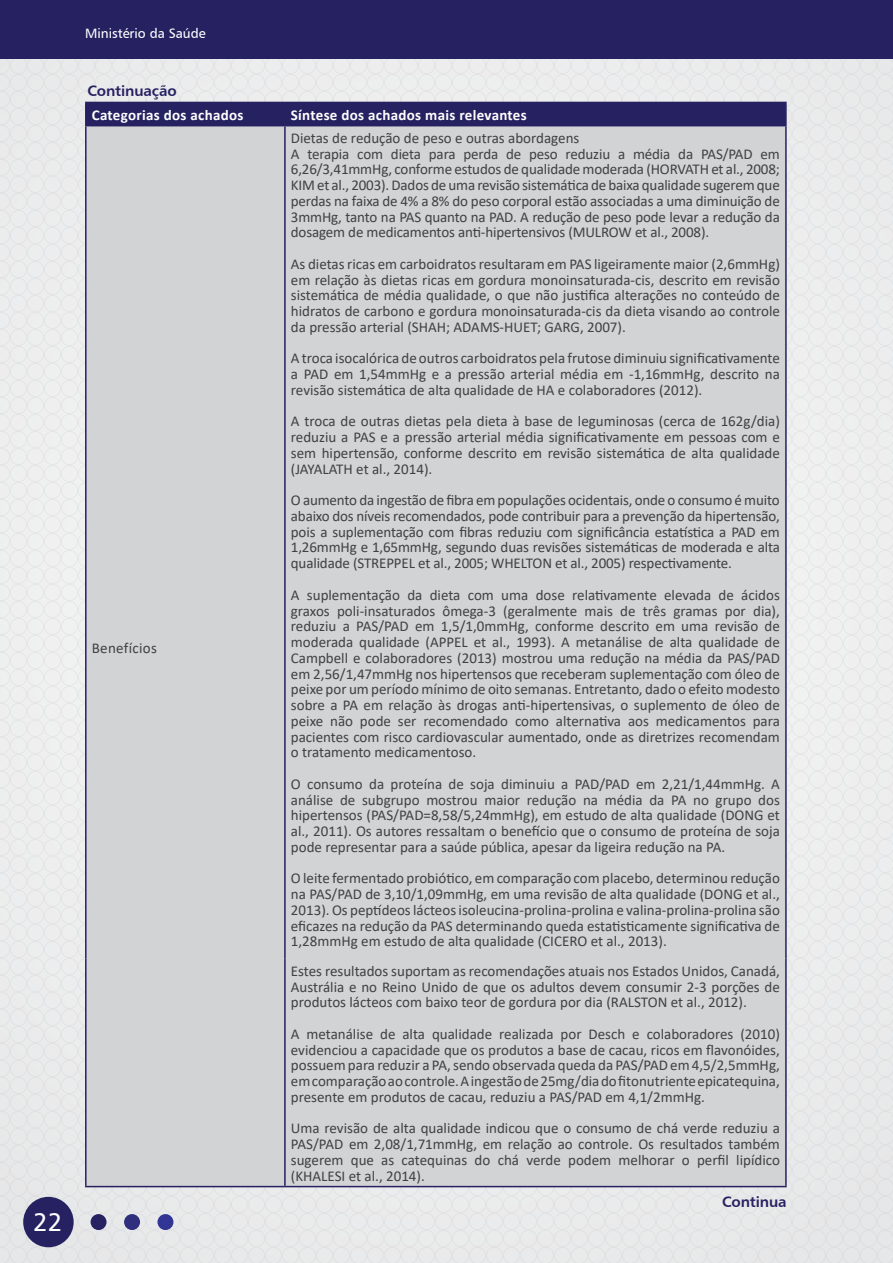
<style>
.page{position:relative;width:893px;height:1263px;background:#ebebec}
.page>*{position:absolute;margin:0;border:0;box-sizing:border-box;transform-origin:0 0}
.t1{font:25.5px "Humanist 777 BT Roman B";color:#fff}
.t2{font:15px/15.8px "Calibri";letter-spacing:-.01em;color:#414042;text-align:justify}
.t3{font:700 15px "Calibri";letter-spacing:.02em;color:#fff}
.t4{font:15px "Humanist 777 BT Bold B";letter-spacing:-.01em;color:#262262}
.t5{font:15px "Calibri";letter-spacing:.02em;color:#414042}
.t6{font:13.5px "Humanist 777 BT Roman B";color:#fff}
</style>
<div class="page">
<div style="left:0;top:0;width:893px;height:59px;background:#262262"></div>
<div style="left:23px;top:1197px;width:51px;height:50px;background:#262262;border-radius:50%"></div>
<div style="left:91px;top:1214px;width:16px;height:16px;background:#262262;border-radius:50%"></div>
<div style="left:124px;top:1214px;width:16px;height:16px;background:#2f2f7d;border-radius:50%"></div>
<div style="left:157px;top:1214px;width:16px;height:16px;background:#313594;border-radius:50%"></div>
<div style="left:87px;top:103px;width:698px;height:22px;background:#262262"></div>
<div style="left:87px;top:126px;width:698px;height:1060px;background:#d1d3d4"></div>
<hr style="left:85px;top:102px;width:200px;height:1px;background:#262262">
<hr style="left:85px;top:103px;width:2px;height:22px;background:#262262">
<hr style="left:285px;top:102px;width:502px;height:1px;background:#262262">
<hr style="left:284px;top:103px;width:2px;height:22px;background:#262262">
<hr style="left:785px;top:103px;width:2px;height:22px;background:#262262">
<hr style="left:85px;top:125px;width:200px;height:1px;background:#262262">
<hr style="left:85px;top:126px;width:2px;height:832px;background:#262262">
<hr style="left:285px;top:125px;width:502px;height:1px;background:#262262">
<hr style="left:284px;top:126px;width:2px;height:832px;background:#262262">
<hr style="left:785px;top:126px;width:2px;height:832px;background:#262262">
<hr style="left:85px;top:958px;width:2px;height:228px;background:#262262">
<hr style="left:284px;top:958px;width:2px;height:228px;background:#262262">
<hr style="left:785px;top:958px;width:2px;height:228px;background:#262262">
<hr style="left:85px;top:1186px;width:200px;height:1px;background:#262262">
<hr style="left:285px;top:1186px;width:502px;height:1px;background:#262262">
<h1 class="t1" style="left:33px;top:1206px;width:31px">22</h1>
<p class="t6" style="left:85px;top:25px;width:122px">Ministério da Saúde</p>
<p class="t4" style="left:87px;top:82px;width:91px">Continuação</p>
<p class="t3" style="left:92px;top:104px;width:153px">Categorias dos achados</p>
<p class="t3" style="left:291px;top:104px;width:237px">Síntese dos achados mais relevantes</p>
<p class="t5" style="left:92px;top:638px;width:67px">Benefícios</p>
<p class="t2" style="left:291px;top:130px;width:490px;text-align:left">Dietas de redução de peso e outras abordagens<br>A terapia com dieta para perda de peso reduziu a média da PAS/PAD em 6,26/3,41mmHg, conforme estudos de qualidade moderada (HORVATH et al., 2008; KIM et al., 2003). Dados de uma revisão sistemática de baixa qualidade sugerem que perdas na faixa de 4% a 8% do peso corporal estão associadas a uma diminuição de 3mmHg, tanto na PAS quanto na PAD. A redução de peso pode levar a redução da dosagem de medicamentos anti-hipertensivos (MULROW et al., 2008).</p>
<p class="t2" style="left:291px;top:256px;width:490px">As dietas ricas em carboidratos resultaram em PAS ligeiramente maior (2,6mmHg) em relação às dietas ricas em gordura monoinsaturada-cis, descrito em revisão sistemática de média qualidade, o que não justifica alterações no conteúdo de hidratos de carbono e gordura monoinsaturada-cis da dieta visando ao controle da pressão arterial (SHAH; ADAMS-HUET; GARG, 2007).</p>
<p class="t2" style="left:291px;top:350px;width:490px">A troca isocalórica de outros carboidratos pela frutose diminuiu significativamente a PAD em 1,54mmHg e a pressão arterial média em -1,16mmHg, descrito na revisão sistemática de alta qualidade de HA e colaboradores (2012).</p>
<p class="t2" style="left:291px;top:413px;width:490px">A troca de outras dietas pela dieta à base de leguminosas (cerca de 162g/dia) reduziu a PAS e a pressão arterial média significativamente em pessoas com e sem hipertensão, conforme descrito em revisão sistemática de alta qualidade (JAYALATH et al., 2014).</p>
<p class="t2" style="left:291px;top:492px;width:490px">O aumento da ingestão de fibra em populações ocidentais, onde o consumo é muito abaixo dos níveis recomendados, pode contribuir para a prevenção da hipertensão, pois a suplementação com fibras reduziu com significância estatística a PAD em 1,26mmHg e 1,65mmHg, segundo duas revisões sistemáticas de moderada e alta qualidade (STREPPEL et al., 2005; WHELTON et al., 2005) respectivamente.</p>
<p class="t2" style="left:291px;top:586px;width:490px">A suplementação da dieta com uma dose relativamente elevada de ácidos graxos poli-insaturados ômega-3 (geralmente mais de três gramas por dia), reduziu a PAS/PAD em 1,5/1,0mmHg, conforme descrito em uma revisão de moderada qualidade (APPEL et al., 1993). A metanálise de alta qualidade de Campbell e colaboradores (2013) mostrou uma redução na média da PAS/PAD em 2,56/1,47mmHg nos hipertensos que receberam suplementação com óleo de peixe por um período mínimo de oito semanas. Entretanto, dado o efeito modesto sobre a PA em relação às drogas anti-hipertensivas, o suplemento de óleo de peixe não pode ser recomendado como alternativa aos medicamentos para pacientes com risco cardiovascular aumentado, onde as diretrizes recomendam o tratamento medicamentoso.</p>
<p class="t2" style="left:291px;top:775px;width:490px">O consumo da proteína de soja diminuiu a PAD/PAD em 2,21/1,44mmHg. A análise de subgrupo mostrou maior redução na média da PA no grupo dos hipertensos (PAS/PAD=8,58/5,24mmHg), em estudo de alta qualidade (DONG et al., 2011). Os autores ressaltam o benefício que o consumo de proteína de soja pode representar para a saúde pública, apesar da ligeira redução na PA.</p>
<p class="t2" style="left:291px;top:870px;width:490px">O leite fermentado probiótico, em comparação com placebo, determinou redução na PAS/PAD de 3,10/1,09mmHg, em uma revisão de alta qualidade (DONG et al., 2013). Os peptídeos lácteos isoleucina-prolina-prolina e valina-prolina-prolina são eficazes na redução da PAS determinando queda estatisticamente significativa de 1,28mmHg em estudo de alta qualidade (CICERO et al., 2013).</p>
<p class="t2" style="left:291px;top:962px;width:490px">Estes resultados suportam as recomendações atuais nos Estados Unidos, Canadá, Austrália e no Reino Unido de que os adultos devem consumir 2-3 porções de produtos lácteos com baixo teor de gordura por dia (RALSTON et al., 2012).</p>
<p class="t2" style="left:291px;top:1025px;width:490px">A metanálise de alta qualidade realizada por Desch e colaboradores (2010) evidenciou a capacidade que os produtos a base de cacau, ricos em flavonóides, possuem para reduzir a PA, sendo observada queda da PAS/PAD em 4,5/2,5mmHg, em comparação ao controle. A ingestão de 25mg/dia do fitonutriente epicatequina, presente em produtos de cacau, reduziu a PAS/PAD em 4,1/2mmHg.</p>
<p class="t2" style="left:291px;top:1120px;width:490px">Uma revisão de alta qualidade indicou que o consumo de chá verde reduziu a PAS/PAD em 2,08/1,71mmHg, em relação ao controle. Os resultados também sugerem que as catequinas do chá verde podem melhorar o perfil lipídico (KHALESI et al., 2014).</p>
<p class="t4" style="left:722px;top:1192px;width:66px">Continua</p>
</div>
